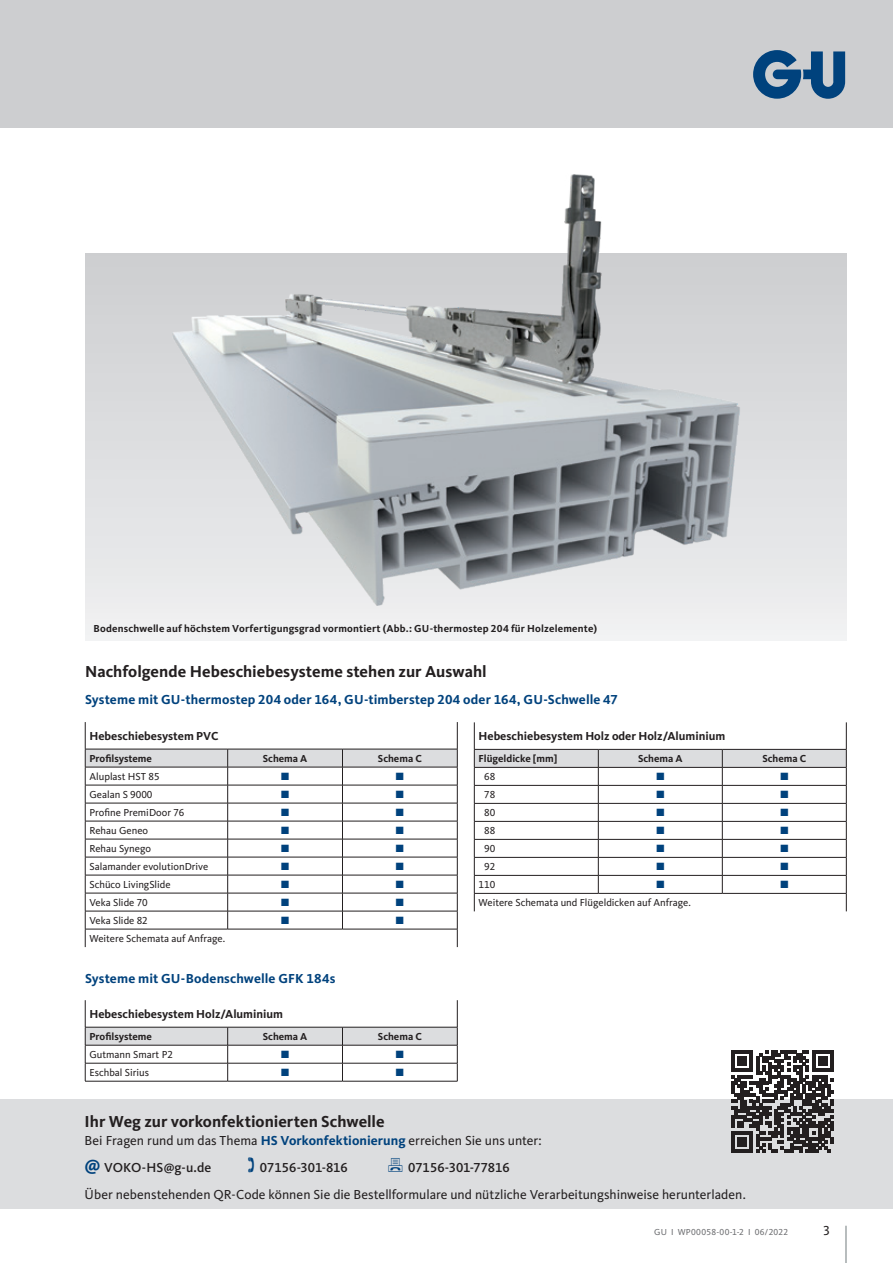
<style>
.page{position:relative;width:893px;height:1263px;background:#fff}
.page>*{position:absolute;margin:0;border:0;box-sizing:border-box;transform-origin:0 0}
._05_Fließtext{font:700 16.5px "Kievit Pro";letter-spacing:.005em;color:#231f20}
._03_Zwischenüberschr{font:700 16.5px "Kievit Pro";color:#231f20}
._05_Fließtext-2{font:13.5px "Kievit Pro";color:#231f20}
._08_Bildunterschrift{font:700 13.5px "Kievit Pro";letter-spacing:.01em;color:#00427d}
._05_Fließtext-3{font:500 13.5px "Kievit Pro";color:#231f20}
._09_Tabellenüberschr{font:700 12px "Kievit Pro";color:#231f20}
._11_Tabellenkörper{font:10.5px "Kievit Pro";color:#231f20}
._08_Bildunterschrift-2{font:700 10.5px "Kievit Pro";letter-spacing:.015em;color:#231f20}
._11_Tabellenkörper-2{font:700 10.5px "Kievit Pro";color:#231f20}
.t1{font:10.5px "Zapf Dingbats Std";color:#00427d}
.t2{font:9px "Kievit Pro";letter-spacing:.025em;color:#6c6d70}
.s1{font-weight:700;color:#00427d}
.s2{font-weight:700;font-size:19.5px;color:#00427d}
</style>
<div class="page">
<div style="left:0;top:0;width:893px;height:128px;background:#cdced0"></div>
<svg style="left:753px;top:50px;width:92px;height:49px"></svg>
<hr style="left:846px;top:1226px;width:1px;height:37px;background:#727c7e">
<div style="left:85px;top:254px;width:761px;height:387px;background:linear-gradient(to bottom,#cdced0,#eff0f1)"></div>
<svg style="left:474px;top:722px;width:373px;height:189px"></svg>
<svg style="left:85px;top:722px;width:373px;height:225px"></svg>
<div style="left:0;top:1099px;width:893px;height:109px;background:#dcdddf"></div>
<img style="left:125px;top:174px;width:659px;height:443px">
<hr style="left:85px;top:1081px;width:143px;height:1px;background:#231f20">
<hr style="left:228px;top:1081px;width:114px;height:1px;background:#231f20">
<hr style="left:342px;top:1081px;width:115px;height:1px;background:#231f20">
<svg style="left:85px;top:1000px;width:373px;height:81px"></svg>
<svg style="left:731px;top:1050px;width:103px;height:103px"></svg>
<p class="_08_Bildunterschrift-2" style="left:94px;top:622px;width:505px">Bodenschwelle auf höchstem Vorfertigungsgrad vormontiert (Abb.: GU-thermostep 204 für Holzelemente)</p>
<p class="_05_Fließtext" style="left:85px;top:661px;width:403px">Nachfolgende Hebeschiebesysteme stehen zur Auswahl</p>
<p class="_08_Bildunterschrift" style="left:85px;top:691px;width:535px">Systeme mit GU-thermostep 204 oder 164, GU-timberstep 204 oder 164, GU-Schwelle 47</p>
<p class="_09_Tabellenüberschr" style="left:89px;top:729px;width:131px">Hebeschiebesystem PVC</p>
<p class="_11_Tabellenkörper-2" style="left:89px;top:752px;width:64px">Profilsysteme</p>
<p class="_11_Tabellenkörper-2" style="left:263px;top:752px;width:46px">Schema A</p>
<p class="_11_Tabellenkörper-2" style="left:378px;top:752px;width:45px">Schema C</p>
<p class="_11_Tabellenkörper" style="left:89px;top:770px;width:72px">Aluplast HST 85</p>
<p class="t1" style="left:281px;top:771px;width:9px">■</p>
<p class="t1" style="left:396px;top:771px;width:9px">■</p>
<p class="_11_Tabellenkörper" style="left:89px;top:788px;width:65px">Gealan S 9000</p>
<p class="t1" style="left:281px;top:789px;width:9px">■</p>
<p class="t1" style="left:396px;top:789px;width:9px">■</p>
<p class="_11_Tabellenkörper" style="left:89px;top:806px;width:97px">Profine PremiDoor 76</p>
<p class="t1" style="left:281px;top:807px;width:9px">■</p>
<p class="t1" style="left:396px;top:807px;width:9px">■</p>
<p class="_11_Tabellenkörper" style="left:89px;top:824px;width:60px">Rehau Geneo</p>
<p class="t1" style="left:281px;top:825px;width:9px">■</p>
<p class="t1" style="left:396px;top:825px;width:9px">■</p>
<p class="_11_Tabellenkörper" style="left:89px;top:842px;width:63px">Rehau Synego</p>
<p class="t1" style="left:281px;top:843px;width:9px">■</p>
<p class="t1" style="left:396px;top:843px;width:9px">■</p>
<p class="_11_Tabellenkörper" style="left:89px;top:860px;width:120px">Salamander evolutionDrive</p>
<p class="t1" style="left:281px;top:861px;width:9px">■</p>
<p class="t1" style="left:396px;top:861px;width:9px">■</p>
<p class="_11_Tabellenkörper" style="left:89px;top:878px;width:83px">Schüco LivingSlide</p>
<p class="t1" style="left:281px;top:879px;width:9px">■</p>
<p class="t1" style="left:396px;top:879px;width:9px">■</p>
<p class="_11_Tabellenkörper" style="left:89px;top:896px;width:60px">Veka Slide 70</p>
<p class="t1" style="left:281px;top:897px;width:9px">■</p>
<p class="t1" style="left:396px;top:897px;width:9px">■</p>
<p class="_11_Tabellenkörper" style="left:89px;top:914px;width:60px">Veka Slide 82</p>
<p class="t1" style="left:281px;top:915px;width:9px">■</p>
<p class="t1" style="left:396px;top:915px;width:9px">■</p>
<p class="_11_Tabellenkörper" style="left:89px;top:932px;width:137px">Weitere Schemata auf Anfrage.</p>
<p class="_08_Bildunterschrift" style="left:85px;top:970px;width:252px">Systeme mit GU-Bodenschwelle GFK 184s</p>
<p class="_09_Tabellenüberschr" style="left:89px;top:1007px;width:195px">Hebeschiebesystem Holz/Aluminium</p>
<p class="_11_Tabellenkörper-2" style="left:89px;top:1030px;width:64px">Profilsysteme</p>
<p class="_11_Tabellenkörper-2" style="left:263px;top:1030px;width:46px">Schema A</p>
<p class="_11_Tabellenkörper-2" style="left:378px;top:1030px;width:45px">Schema C</p>
<p class="_11_Tabellenkörper" style="left:89px;top:1048px;width:85px">Gutmann Smart P2</p>
<p class="t1" style="left:281px;top:1049px;width:9px">■</p>
<p class="t1" style="left:396px;top:1049px;width:9px">■</p>
<p class="_11_Tabellenkörper" style="left:89px;top:1066px;width:61px">Eschbal Sirius</p>
<p class="t1" style="left:281px;top:1067px;width:9px">■</p>
<p class="t1" style="left:396px;top:1067px;width:9px">■</p>
<p class="_09_Tabellenüberschr" style="left:479px;top:729px;width:248px">Hebeschiebesystem Holz oder Holz/Aluminium</p>
<p class="_11_Tabellenkörper-2" style="left:479px;top:752px;width:80px">Flügeldicke [mm]</p>
<p class="_11_Tabellenkörper-2" style="left:638px;top:752px;width:46px">Schema A</p>
<p class="_11_Tabellenkörper-2" style="left:762px;top:752px;width:45px">Schema C</p>
<p class="_11_Tabellenkörper" style="left:484px;top:770px;width:13px">68</p>
<p class="t1" style="left:656px;top:771px;width:9px">■</p>
<p class="t1" style="left:780px;top:771px;width:9px">■</p>
<p class="_11_Tabellenkörper" style="left:484px;top:788px;width:13px">78</p>
<p class="t1" style="left:656px;top:789px;width:9px">■</p>
<p class="t1" style="left:780px;top:789px;width:9px">■</p>
<p class="_11_Tabellenkörper" style="left:484px;top:806px;width:13px">80</p>
<p class="t1" style="left:656px;top:807px;width:9px">■</p>
<p class="t1" style="left:780px;top:807px;width:9px">■</p>
<p class="_11_Tabellenkörper" style="left:484px;top:824px;width:13px">88</p>
<p class="t1" style="left:656px;top:825px;width:9px">■</p>
<p class="t1" style="left:780px;top:825px;width:9px">■</p>
<p class="_11_Tabellenkörper" style="left:484px;top:842px;width:13px">90</p>
<p class="t1" style="left:656px;top:843px;width:9px">■</p>
<p class="t1" style="left:780px;top:843px;width:9px">■</p>
<p class="_11_Tabellenkörper" style="left:484px;top:860px;width:13px">92</p>
<p class="t1" style="left:656px;top:861px;width:9px">■</p>
<p class="t1" style="left:780px;top:861px;width:9px">■</p>
<p class="_11_Tabellenkörper" style="left:479px;top:878px;width:18px">110</p>
<p class="t1" style="left:656px;top:879px;width:9px">■</p>
<p class="t1" style="left:780px;top:879px;width:9px">■</p>
<p class="_11_Tabellenkörper" style="left:479px;top:896px;width:214px">Weitere Schemata und Flügeldicken auf Anfrage.</p>
<p class="_03_Zwischenüberschr" style="left:85px;top:1111px;width:302px">Ihr Weg zur vorkonfektionierten Schwelle</p>
<p class="_05_Fließtext-2" style="left:85px;top:1132px;width:459px">Bei Fragen rund um das Thema <span class="s1">HS Vorkonfektionierung</span> erreichen Sie uns unter:</p>
<p class="_05_Fließtext-3" style="left:85px;top:1159px;width:128px"><span class="s2">@</span> VOKO-HS@g-u.de</p>
<p class="_05_Fließtext-3" style="left:260px;top:1159px;width:90px">07156-301-816</p>
<p class="_05_Fließtext-3" style="left:408px;top:1159px;width:103px">07156-301-77816</p>
<p class="_05_Fließtext-2" style="left:85px;top:1186px;width:663px">Über nebenstehenden QR-Code können Sie die Bestellformulare und nützliche Verarbeitungshinweise herunterladen.</p>
<p class="t2" style="left:654px;top:1226px;width:136px">GU І WP00058-00-1-2 І 06/2022</p>
<p class="_05_Fließtext-2" style="left:824px;top:1222px;width:8px">3</p>
</div>
